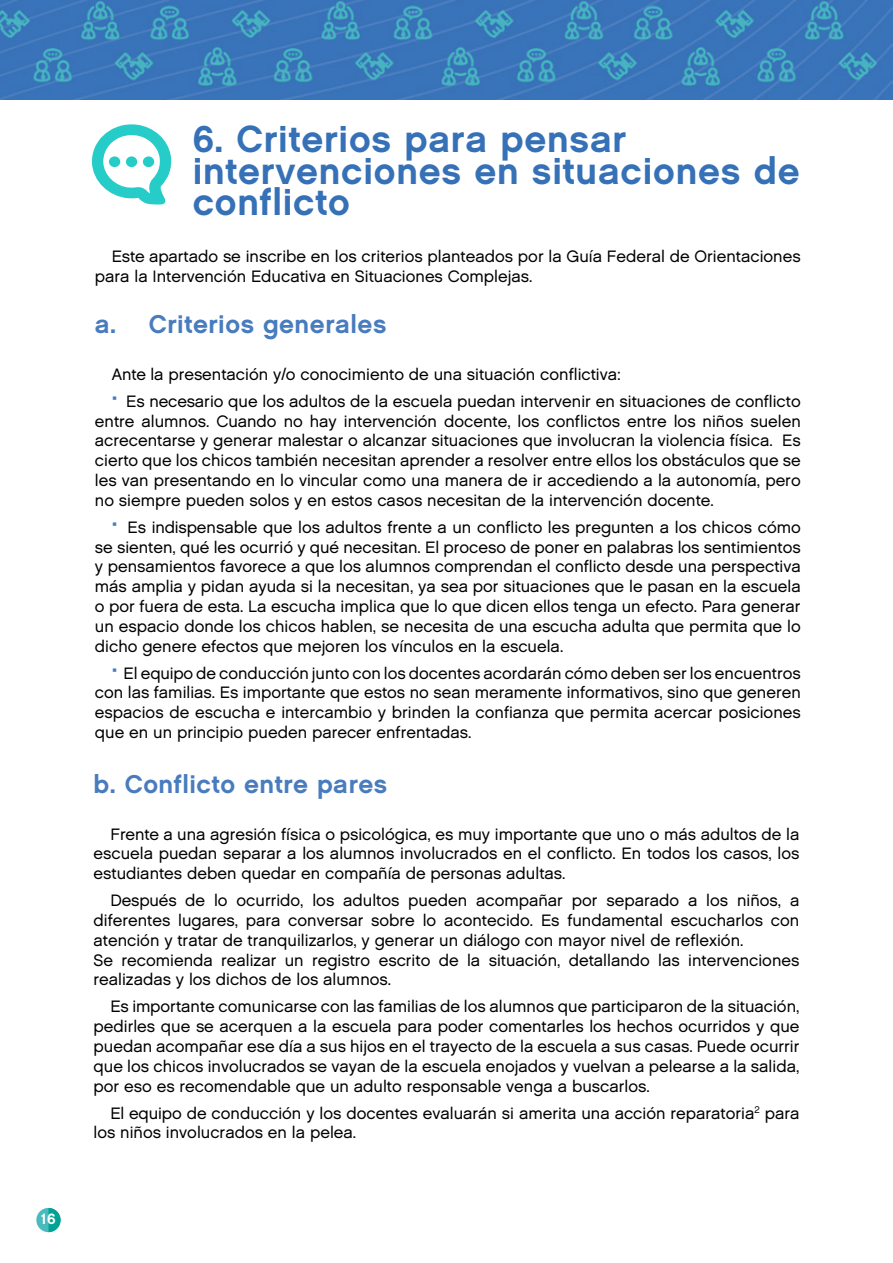
<style>
.page{position:relative;width:893px;height:1263px;background:#fff}
.page>*{position:absolute;margin:0;border:0;box-sizing:border-box;transform-origin:0 0}
.t1{font:37.5px/31.5px "Chalet New York Nineteen Sixty";letter-spacing:.02em;color:#3671b7}
.t2{font:25.5px "Chalet New York Nineteen Sixty";letter-spacing:.02em;color:#487cbe}
.t3{font:16.5px/19.8px "Chalet London Nineteen Sixty";color:#000;text-align:justify}
.t4{font:15px "Chalet New York Nineteen Sixty";color:#fff}
.s1{font-family:"Chalet New York Nineteen Sixty";font-size:25.5px;color:#487cbe}
</style>
<div class="page">
<div style="left:36px;top:1208px;width:25px;height:24px;background:#4abbbd;border-radius:50%"></div>
<svg style="left:48px;top:1208px;width:13px;height:24px"></svg>
<img style="left:0;top:0;width:893px;height:100px">
<svg style="left:92px;top:124px;width:80px;height:80px"></svg>
<p class="t4" style="left:41px;top:1210px;width:16px">16</p>
<h1 class="t1" style="left:193px;top:123px;width:609px">6. Criterios para pensar intervenciones en situaciones de conflicto</h1>
<p class="t3" style="left:95px;top:246px;width:707px;text-indent:17px">Este apartado se inscribe en los criterios planteados por la Guía Federal de Orientaciones para la Intervención Educativa en Situaciones Complejas.</p>
<h2 class="t2" style="left:95px;top:308px;width:293px">a. Criterios generales</h2>
<p class="t3" style="left:112px;top:360px;width:690px;line-height:27px">Ante la presentación y/o conocimiento de una situación conflictiva:<br><span class="s1">·</span> Es necesario que los adultos de la escuela puedan intervenir en situaciones de conflicto</p>
<p class="t3" style="left:95px;top:411px;width:707px">entre alumnos. Cuando no hay intervención docente, los conflictos entre los niños suelen acrecentarse y generar malestar o alcanzar situaciones que involucran la violencia física. Es cierto que los chicos también necesitan aprender a resolver entre ellos los obstáculos que se les van presentando en lo vincular como una manera de ir accediendo a la autonomía, pero no siempre pueden solos y en estos casos necesitan de la intervención docente.</p>
<p class="t3" style="left:95px;top:517px;width:707px;text-indent:17px"><span class="s1">·</span> Es indispensable que los adultos frente a un conflicto les pregunten a los chicos cómo se sienten, qué les ocurrió y qué necesitan. El proceso de poner en palabras los sentimientos y pensamientos favorece a que los alumnos comprendan el conflicto desde una perspectiva más amplia y pidan ayuda si la necesitan, ya sea por situaciones que le pasan en la escuela o por fuera de esta. La escucha implica que lo que dicen ellos tenga un efecto. Para generar un espacio donde los chicos hablen, se necesita de una escucha adulta que permita que lo dicho genere efectos que mejoren los vínculos en la escuela.</p>
<p class="t3" style="left:95px;top:663px;width:707px;text-indent:17px"><span class="s1">·</span> El equipo de conducción junto con los docentes acordarán cómo deben ser los encuentros con las familias. Es importante que estos no sean meramente informativos, sino que generen espacios de escucha e intercambio y brinden la confianza que permita acercar posiciones que en un principio pueden parecer enfrentadas.</p>
<h2 class="t2" style="left:94px;top:768px;width:295px">b. Conflicto entre pares</h2>
<p class="t3" style="left:94px;top:824px;width:707px;text-indent:17px">Frente a una agresión física o psicológica, es muy importante que uno o más adultos de la escuela puedan separar a los alumnos involucrados en el conflicto. En todos los casos, los estudiantes deben quedar en compañía de personas adultas.</p>
<p class="t3" style="left:94px;top:890px;width:707px;text-align:left;text-indent:17px">Después de lo ocurrido, los adultos pueden acompañar por separado a los niños, a diferentes lugares, para conversar sobre lo acontecido. Es fundamental escucharlos con atención y tratar de tranquilizarlos, y generar un diálogo con mayor nivel de reflexión.<br>Se recomienda realizar un registro escrito de la situación, detallando las intervenciones realizadas y los dichos de los alumnos.</p>
<p class="t3" style="left:94px;top:996px;width:707px;text-indent:17px">Es importante comunicarse con las familias de los alumnos que participaron de la situación, pedirles que se acerquen a la escuela para poder comentarles los hechos ocurridos y que puedan acompañar ese día a sus hijos en el trayecto de la escuela a sus casas. Puede ocurrir que los chicos involucrados se vayan de la escuela enojados y vuelvan a pelearse a la salida, por eso es recomendable que un adulto responsable venga a buscarlos.</p>
<p class="t3" style="left:94px;top:1103px;width:707px;text-indent:17px">El equipo de conducción y los docentes evaluarán si amerita una acción reparatoria<sup>2</sup> para los niños involucrados en la pelea.</p>
</div>
